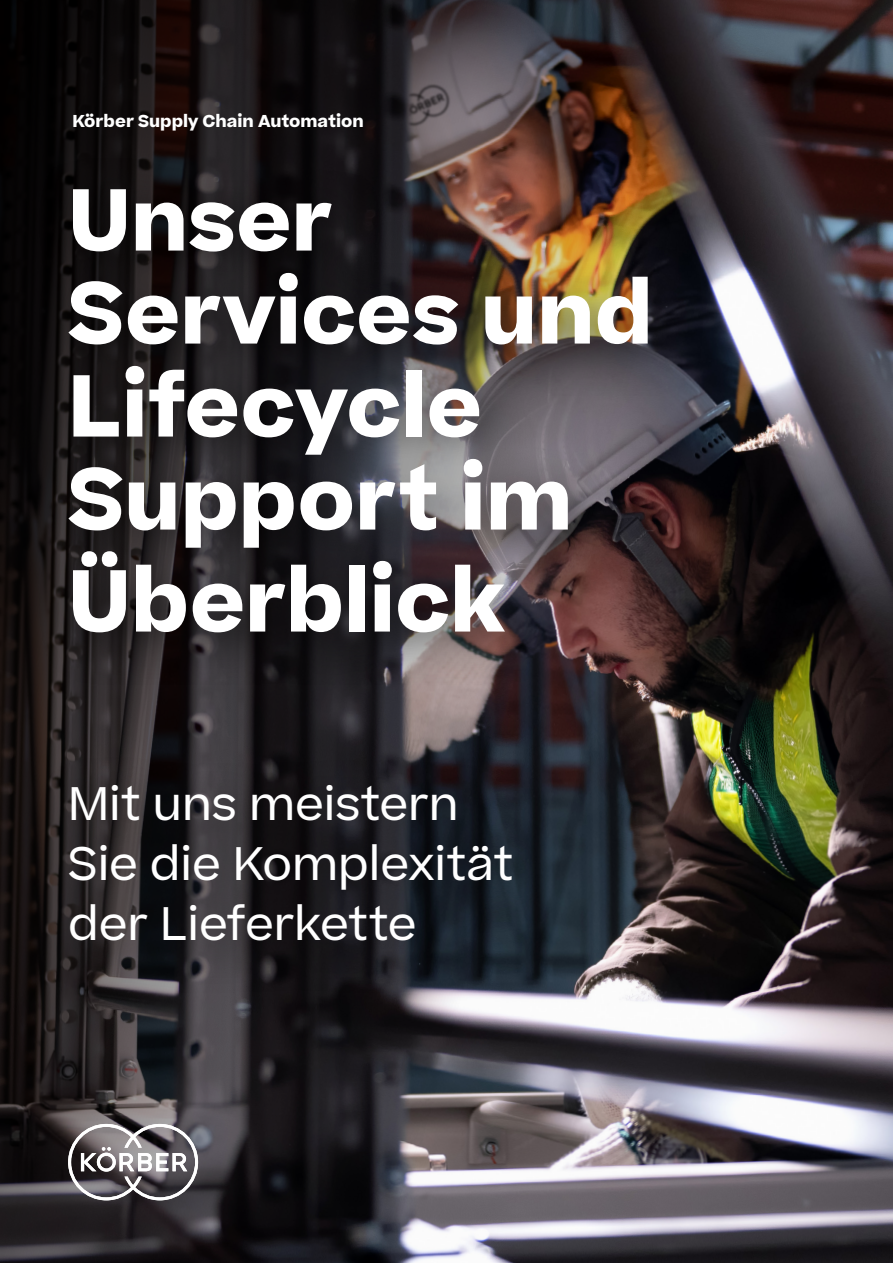
<style>
.page{position:relative;width:893px;height:1263px;background:#fff}
.page>*{position:absolute;margin:0;border:0;box-sizing:border-box;transform-origin:0 0}
.t1{font:700 84px/93px "Koerber";color:#fff}
.t2{font:45px/60px "Koerber";color:#fff}
.t3{font:700 16.5px "Koerber";color:#fff}
</style>
<div class="page">
<img style="left:0;top:0;width:893px;height:1263px">
<div style="left:36px;top:154px;width:670px;height:843px;background:#000;opacity:.75"></div>
<svg style="left:68px;top:1124px;width:130px;height:76px"></svg>
<p class="t3" style="left:73px;top:110px;width:293px">Körber Supply Chain Automation</p>
<h1 class="t1" style="left:68px;top:174px;width:586px">Unser<br>Services und<br>Lifecycle<br>Support im</h1>
<h1 class="t1" style="left:68px;top:555px;width:438px">Überblick</h1>
<p class="t2" style="left:68px;top:773px;width:447px">Mit uns meistern<br>Sie die Komplexität der Lieferkette</p>
</div>
